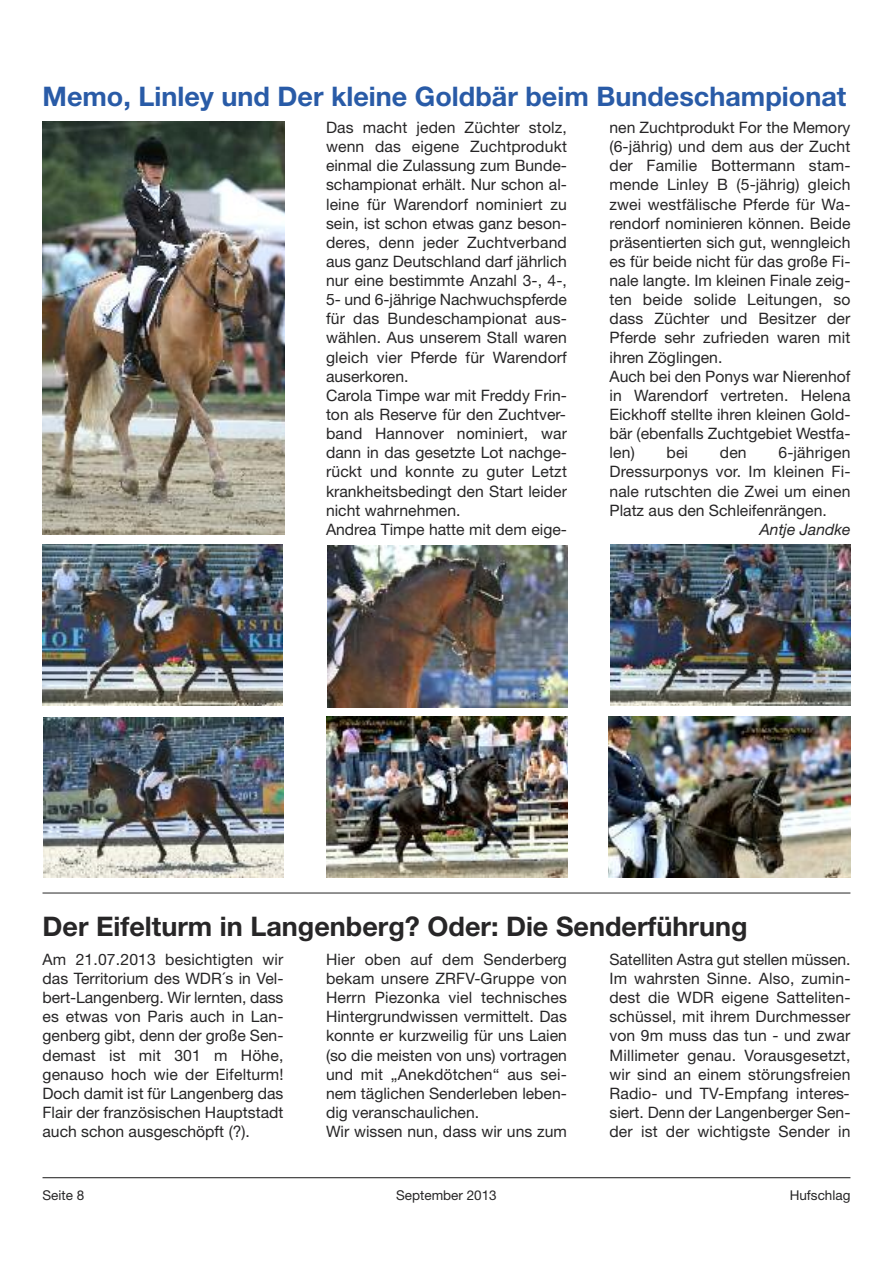
<style>
.page{position:relative;width:893px;height:1263px;background:#fff}
.page>*{position:absolute;margin:0;border:0;box-sizing:border-box;transform-origin:0 0}
.t1{font:700 27px "Helvetica Neue";color:#295ba7}
.t2{font:700 27px "Helvetica Neue";color:#272627}
.t3{font:15.75px/19.2px "Helvetica Neue";color:#272627}
.t4{font:italic 15.75px "Helvetica Neue";color:#272627}
.t5{font:13.5px "Helvetica Neue";color:#272627}
</style>
<div class="page">
<hr style="left:43px;top:1177px;width:807px;height:1px;background:#272627">
<img style="left:43px;top:122px;width:242px;height:413px">
<img style="left:608px;top:716px;width:242px;height:162px">
<img style="left:326px;top:716px;width:242px;height:162px">
<img style="left:44px;top:717px;width:240px;height:160px">
<img style="left:610px;top:544px;width:240px;height:162px">
<img style="left:327px;top:546px;width:240px;height:161px">
<img style="left:43px;top:544px;width:240px;height:162px">
<hr style="left:43px;top:893px;width:807px;height:1px;background:#272627">
<h1 class="t1" style="left:43px;top:87px;width:805px">Memo, Linley und Der kleine Goldbär beim Bundeschampionat</h1>
<p class="t3" style="left:326px;top:119px;width:242px">Das macht jeden Züchter stolz, wenn das eigene Zuchtprodukt einmal die Zulassung zum Bunde&shy;schampionat erhält. Nur schon al&shy;leine für Warendorf nominiert zu sein, ist schon etwas ganz beson&shy;deres, denn jeder Zuchtverband aus ganz Deutschland darf jährlich nur eine bestimmte Anzahl 3-, 4-,<br>5- und 6-jährige Nachwuchspferde für das Bundeschampionat aus&shy;wählen. Aus unserem Stall waren gleich vier Pferde für Warendorf auserkoren.<br>Carola Timpe war mit Freddy Frin&shy;ton als Reserve für den Zuchtver&shy;band Hannover nominiert, war dann in das gesetzte Lot nachge&shy;rückt und konnte zu guter Letzt krankheitsbedingt den Start leider nicht wahrnehmen.<br>Andrea Timpe hatte mit dem eige-</p>
<p class="t3" style="left:609px;top:119px;width:242px">nen Zuchtprodukt For the Memory (6-jährig) und dem aus der Zucht der Familie Bottermann stam&shy;mende Linley B (5-jährig) gleich zwei westfälische Pferde für Wa&shy;rendorf nominieren können. Beide präsentierten sich gut, wenngleich es für beide nicht für das große Fi&shy;nale langte. Im kleinen Finale zeig&shy;ten beide solide Leitungen, so dass Züchter und Besitzer der<br>Pferde sehr zufrieden waren mit ihren Zöglingen.<br>Auch bei den Ponys war Nierenhof in Warendorf vertreten. Helena<br>Eickhoff stellte ihren kleinen Gold&shy;bär (ebenfalls Zuchtgebiet Westfa&shy;len)</p>
<p class="t3" style="left:609px;top:445px;width:242px;text-align:justify;text-indent:169px">6-jährigen Dressurponys vor. Im kleinen Fi&shy;nale rutschten die Zwei um einen Platz aus den Schleifenrängen.</p>
<p class="t4" style="left:759px;top:524px;width:93px">Antje Jandke</p>
<p class="t3" style="left:666px;top:445px;width:23px">bei</p>
<p class="t3" style="left:720px;top:445px;width:28px">den</p>
<h1 class="t2" style="left:43px;top:916px;width:706px">Der Eifelturm in Langenberg? Oder: Die Senderführung</h1>
<p class="t3" style="left:43px;top:951px;width:242px;text-align:justify">Am 21.07.2013 besichtigten wir das Territorium des WDR´s in Vel&shy;bert-Langenberg. Wir lernten, dass es etwas von Paris auch in Lan&shy;genberg gibt, denn der große Sen&shy;demast ist mit 301 m Höhe, genauso hoch wie der Eifelturm!<br>Doch damit ist für Langenberg das Flair der französischen Hauptstadt auch schon ausgeschöpft (?).</p>
<p class="t3" style="left:326px;top:951px;width:242px">Hier oben auf dem Senderberg bekam unsere ZRFV-Gruppe von<br>Herrn Piezonka viel technisches<br>Hintergrundwissen vermittelt. Das konnte er kurzweilig für uns Laien (so die meisten von uns) vortragen und mit „Anekdötchen“ aus sei&shy;nem täglichen Senderleben leben&shy;dig veranschaulichen.<br>Wir wissen nun, dass wir uns zum</p>
<p class="t3" style="left:609px;top:951px;width:242px;text-align:justify">Satelliten Astra gut stellen müssen.<br>Im wahrsten Sinne. Also, zumin&shy;dest die WDR eigene Satteliten&shy;schüssel, mit ihrem Durchmesser von 9m muss das tun - und zwar Millimeter genau. Vorausgesetzt, wir sind an einem störungsfreien Radio- und TV-Empfang interes&shy;siert. Denn der Langenberger Sen&shy;der ist der wichtigste Sender in</p>
<p class="t5" style="left:43px;top:1190px;width:43px">Seite 8</p>
<p class="t5" style="left:396px;top:1190px;width:102px">September 2013</p>
<p class="t5" style="left:790px;top:1190px;width:62px">Hufschlag</p>
</div>
